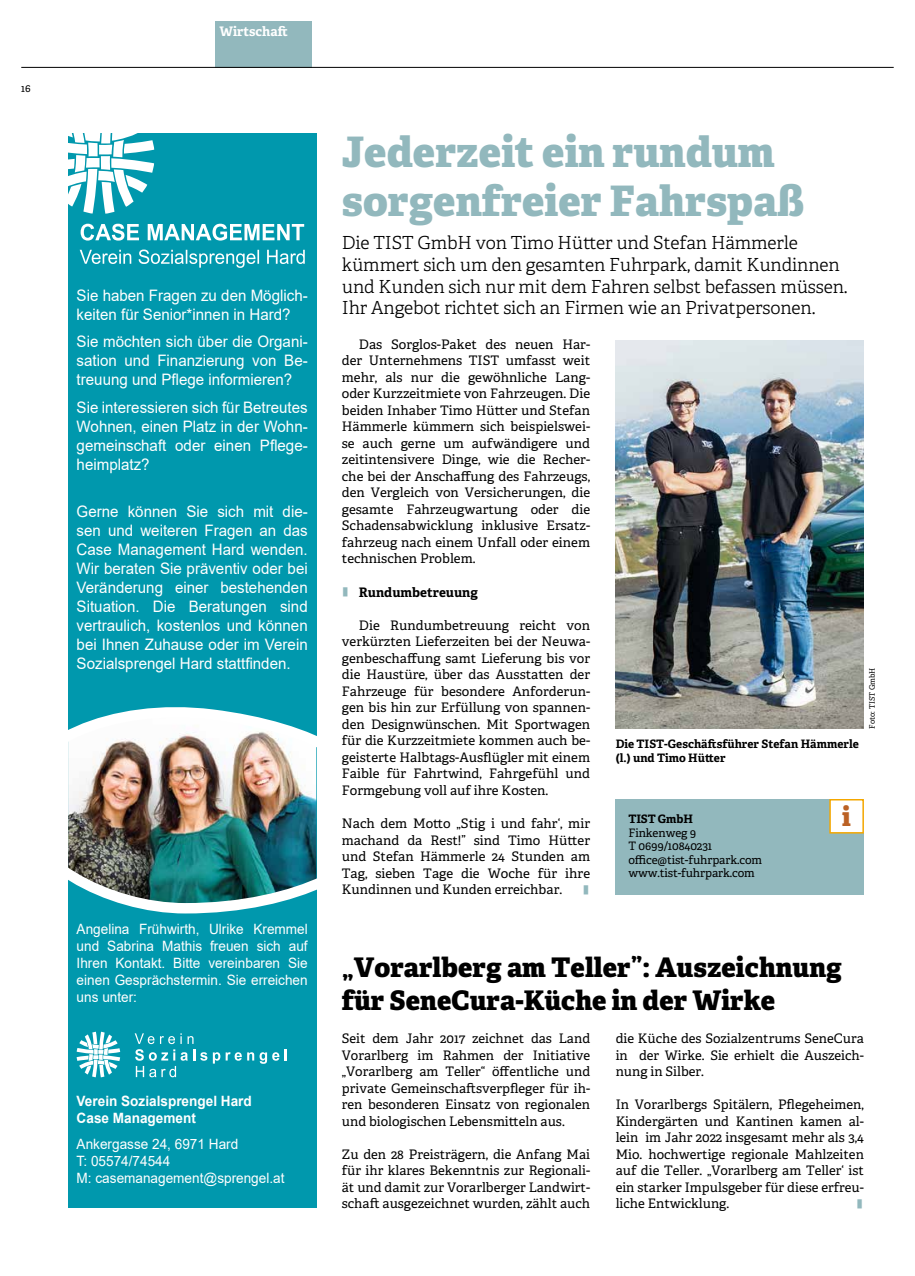
<style>
.page{position:relative;width:915px;height:1276px;background:#fff}
.page>*{position:absolute;margin:0;border:0;box-sizing:border-box;transform-origin:0 0}
.t1{font:800 42px/49.7px "Adelle";color:#92b8bd}
.t2{font:800 27px/33px "Adelle";color:#000}
.t3{font:800 26.25px "Adelle";color:#bb6124}
.t4{font:300 18px/21.6px "Adelle";letter-spacing:-.01em;color:#000}
.t5{font:15.75px/18.9px "Arial";color:#fff;text-align:justify;scale:.96 1}
.t6{font:14.25px/17.1px "Arial";color:#fff;scale:.96 1}
.t7{font:700 14.25px/17.1px "Arial";color:#fff;scale:.96 1}
.t8{font:13.2px/16.5px "Adelle";color:#000;text-align:justify}
.t9{font:700 13.2px "Adelle";color:#000}
.t10{font:700 13.2px "Adelle";color:#fff}
.t11{font:11.7px/13.5px "Adelle";letter-spacing:-.01em;color:#000}
.t12{font:700 11.7px/13.5px "Adelle";color:#000}
.t13{font:10.5px "Adelle";color:#000}
.t14{font:800 10.2px "Adelle";color:#92b8bd;scale:2.5 1}
.t15{font:7.5px "Adelle";color:#000}
.s1{font-weight:800;font-size:10.2px;color:#92b8bd}
</style>
<div class="page">
<div style="left:215px;top:21px;width:97px;height:47px;background:#92b8bd"></div>
<hr style="left:21px;top:67px;width:872px;height:1px;background:#000">
<img style="left:615px;top:341px;width:248px;height:388px">
<div style="left:615px;top:799px;width:248px;height:95px;background:#92b8bd"></div>
<div style="left:829px;top:800px;width:33px;height:33px;background:#fff"></div>
<div style="left:829px;top:799px;width:34px;height:34px;border:2px solid #f4a700"></div>
<div style="left:68px;top:134px;width:248px;height:1074px;background:#0098ad"></div>
<svg style="left:80px;top:249px;width:225px;height:19px"></svg>
<svg style="left:81px;top:224px;width:223px;height:17px"></svg>
<svg style="left:68px;top:134px;width:86px;height:80px"></svg>
<svg style="left:135px;top:1033px;width:72px;height:27px"></svg>
<svg style="left:213px;top:1052px;width:66px;height:11px"></svg>
<svg style="left:285px;top:1049px;width:2px;height:11px"></svg>
<svg style="left:136px;top:1066px;width:40px;height:11px"></svg>
<svg style="left:77px;top:1031px;width:43px;height:46px"></svg>
<img style="left:68px;top:707px;width:248px;height:207px">
<p class="t13" style="left:21px;top:82px;width:11px">16</p>
<p class="t10" style="left:219px;top:23px;width:70px">Wirtschaft</p>
<p class="t5" style="left:77px;top:285px;width:242px">Sie haben Fragen zu den Möglich&shy;keiten für Senior*innen in Hard?</p>
<p class="t5" style="left:77px;top:332px;width:242px">Sie möchten sich über die Organi&shy;sation und Finanzierung von Be&shy;treuung und Pflege informieren?</p>
<p class="t5" style="left:77px;top:398px;width:242px">Sie interessieren sich für Betreutes Wohnen, einen Platz in der Wohn&shy;gemeinschaft oder einen Pflege&shy;heimplatz?</p>
<p class="t5" style="left:77px;top:502px;width:242px">Gerne können Sie sich mit die&shy;sen und weiteren Fragen an das Case Management Hard wenden.<br>Wir beraten Sie präventiv oder bei Veränderung einer bestehenden Situation. Die Beratungen sind vertraulich, kostenlos und können bei Ihnen Zuhause oder im Verein Sozialsprengel Hard stattfinden.</p>
<p class="t6" style="left:77px;top:920px;width:242px;text-align:justify">Angelina Frühwirth, Ulrike Kremmel und Sabrina Mathis freuen sich auf Ihren Kontakt. Bitte vereinbaren Sie einen Gesprächstermin. Sie erreichen uns unter:</p>
<p class="t7" style="left:77px;top:1092px;width:184px">Verein Sozialsprengel Hard<br>Case Management</p>
<p class="t6" style="left:77px;top:1135px;width:218px">Ankergasse 24, 6971 Hard<br>T: 05574/74544<br>M: casemanagement@sprengel.at</p>
<h1 class="t1" style="left:342px;top:127px;width:464px">Jederzeit ein rundum sorgenfreier Fahrspaß</h1>
<h3 class="t4" style="left:342px;top:232px;width:507px">Die TIST GmbH von Timo Hütter und Stefan Hämmerle kümmert sich um den gesamten Fuhrpark, damit Kundinnen und Kunden sich nur mit dem Fahren selbst befassen müssen.<br>Ihr Angebot richtet sich an Firmen wie an Privatpersonen.</h3>
<p class="t8" style="left:342px;top:336px;width:250px;text-indent:17px">Das Sorglos-Paket des neuen Har&shy;der Unternehmens TIST umfasst weit mehr, als nur die gewöhnliche Lang&shy;oder Kurzzeitmiete von Fahrzeugen. Die beiden Inhaber Timo Hütter und Stefan Hämmerle kümmern sich beispielswei&shy;se auch gerne um aufwändigere und zeitintensivere Dinge, wie die Recher&shy;che bei der Anschaffung des Fahrzeugs, den Vergleich von Versicherungen, die gesamte Fahrzeugwartung oder die Schadensabwicklung inklusive Ersatz&shy;fahrzeug nach einem Unfall oder einem technischen Problem.</p>
<p class="t9" style="left:342px;top:583px;width:137px"><span class="s1">|</span> Rundumbetreuung</p>
<p class="t8" style="left:342px;top:617px;width:250px;text-indent:17px">Die Rundumbetreuung reicht von verkürzten Lieferzeiten bei der Neuwa&shy;genbeschaffung samt Lieferung bis vor die Haustüre, über das Ausstatten der Fahrzeuge für besondere Anforderun&shy;gen bis hin zur Erfüllung von spannen&shy;den Designwünschen. Mit Sportwagen für die Kurzzeitmiete kommen auch be&shy;geisterte Halbtags-Ausflügler mit einem Faible für Fahrtwind, Fahrgefühl und Formgebung voll auf ihre Kosten.</p>
<p class="t8" style="left:342px;top:815px;width:250px">Nach dem Motto „Stig i und fahr‘, mir machand da Rest!” sind Timo Hütter und Stefan Hämmerle 24 Stunden am Tag, sieben Tage die Woche für ihre Kundinnen und Kunden erreichbar.</p>
<p class="t12" style="left:615px;top:737px;width:244px">Die TIST-Geschäftsführer Stefan Hämmerle (l.) und Timo Hütter</p>
<p class="t12" style="left:628px;top:812px;width:66px">TIST GmbH</p>
<h3 class="t3" style="left:842px;top:800px;width:10px">i</h3>
<p class="t11" style="left:628px;top:826px;width:135px">Finkenweg 9<br>T 0699/10840231 office@tist-fuhrpark.com www.tist-fuhrpark.com</p>
<p class="t14" style="left:582px;top:882px;width:4px">|</p>
<p class="t15" style="left:867px;top:728px;width:63px;rotate:-90deg">Foto: TIST GmbH</p>
<h2 class="t2" style="left:342px;top:950px;width:501px">„Vorarlberg am Teller”: Auszeichnung für SeneCura-Küche in der Wirke</h2>
<p class="t8" style="left:615px;top:1030px;width:250px">die Küche des Sozialzentrums SeneCura in der Wirke. Sie erhielt die Auszeich&shy;nung in Silber.</p>
<p class="t8" style="left:615px;top:1096px;width:250px">In Vorarlbergs Spitälern, Pflegeheimen, Kindergärten und Kantinen kamen al&shy;lein im Jahr 2022 insgesamt mehr als 3,4<br>Mio. hochwertige regionale Mahlzeiten auf die Teller. „Vorarlberg am Teller‘ ist ein starker Impulsgeber für diese erfreu&shy;liche Entwicklung.</p>
<p class="t8" style="left:342px;top:1030px;width:250px">Seit dem Jahr 2017 zeichnet das Land Vorarlberg im Rahmen der Initiative „Vorarlberg am Teller“ öffentliche und private Gemeinschaftsverpfleger für ih&shy;ren besonderen Einsatz von regionalen und biologischen Lebensmitteln aus.</p>
<p class="t8" style="left:342px;top:1146px;width:250px">Zu den 28 Preisträgern, die Anfang Mai für ihr klares Bekenntnis zur Regionali&shy;ät und damit zur Vorarlberger Landwirt&shy;schaft ausgezeichnet wurden, zählt auch</p>
<p class="t14" style="left:855px;top:1196px;width:4px">|</p>
</div>
